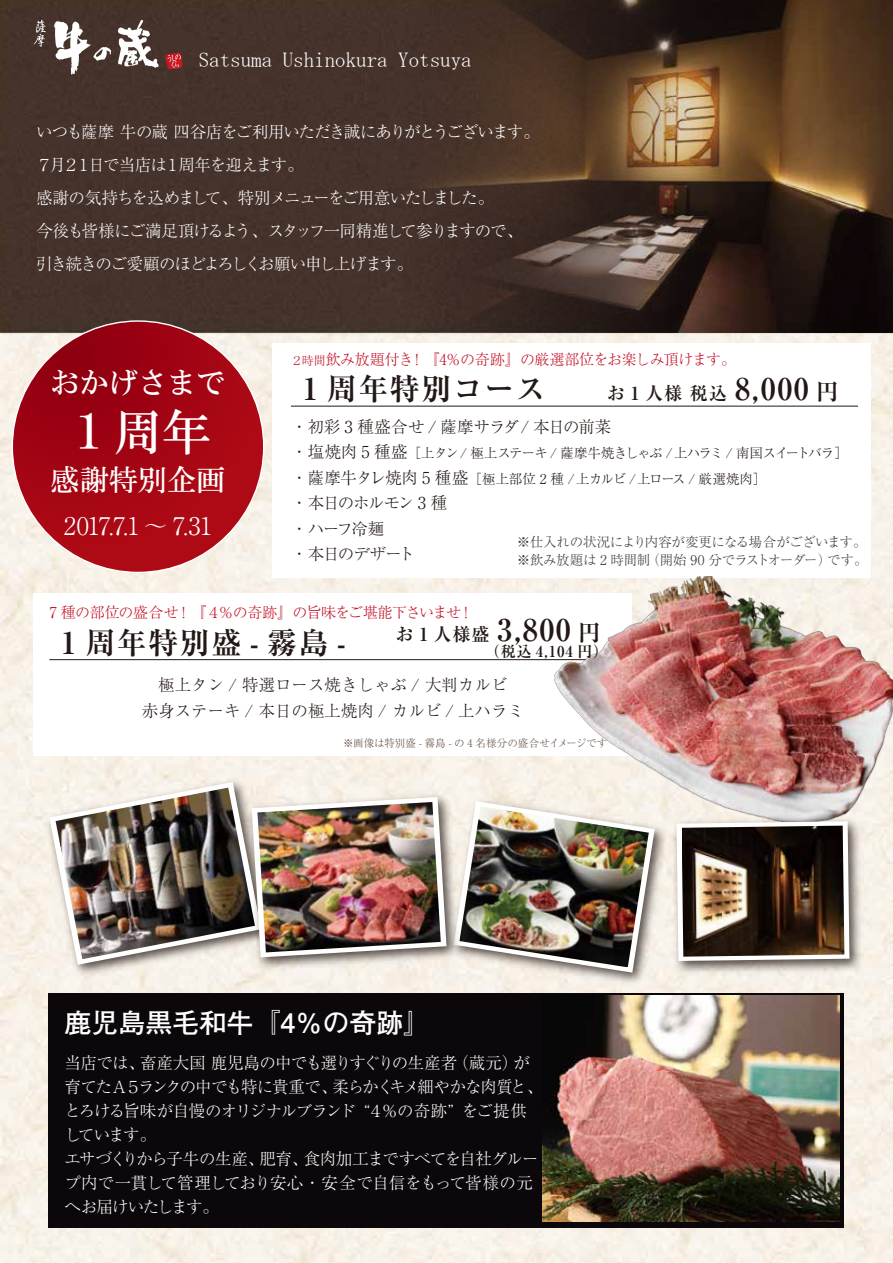
<style>
.page{position:relative;width:893px;height:1263px;background:#fff}
.page>*{position:absolute;margin:0;border:0;box-sizing:border-box;transform-origin:0 0}
.t1{font:48.6px "HG Mincho B";color:#fff}
.t2{font:700 30px "Ryumin Pr 5";letter-spacing:.05em;color:#221815}
.t3{font:29.1px "HG Mincho B";color:#fff}
.t4{font:700 27px "Futo Go B101 Pr 6 N";color:#fff}
.t5{font:300 24.3px "Ryumin Pr 6 N";letter-spacing:-.03em;color:#fff}
.t6{font:21px "MS Mincho";color:#fff}
.t7{font:700 18px "Ryumin Pr 5";letter-spacing:.05em;color:#221815}
.t8{font:300 16.5px/24px "Ryumin Pr 6 N";letter-spacing:-.065em;color:#fff}
.t9{font:300 16.5px/33px "Ryumin Pr 6 N";letter-spacing:-.09em;color:#fff}
.t10{font:300 16.5px/25.5px "Ryumin Pr 6 N";color:#221815;text-align:center}
.t11{font:300 16.5px/25.5px "Ryumin Pr 6 N";letter-spacing:-.07em;color:#221815}
.t12{font:300 15px "Ryumin Pr 6 N";letter-spacing:-.03em;color:#c30d23}
.t13{font:700 15px "Ryumin Pr 5";color:#221815}
.t14{font:300 13.5px/25.5px "Ryumin Pr 6 N";letter-spacing:-.06em;color:#221815}
.t15{font:300 13.5px/18px "Ryumin Pr 6 N";letter-spacing:-.035em;color:#3e3a39}
.t16{font:300 10.5px "Ryumin Pr 6 N";letter-spacing:-.005em;color:#604c3f}
.s1{font-size:12px}
.s2{font-size:18px}
.s3{font-size:22.5px}
.s4{font-size:16.5px}
.s5{font-size:30px}
</style>
<div class="page">
<img style="left:0;top:387px;width:893px;height:876px">
<img style="left:0;top:0;width:893px;height:387px">
<img style="left:402px;top:0;width:491px;height:332px">
<svg style="left:165px;top:52px;width:18px;height:17px"></svg>
<svg style="left:34px;top:20px;width:12px;height:27px"></svg>
<svg style="left:54px;top:21px;width:57px;height:54px"></svg>
<svg style="left:118px;top:20px;width:41px;height:48px"></svg>
<div style="left:49px;top:993px;width:795px;height:234px;background:#0b070a"></div>
<img style="left:542px;top:996px;width:297px;height:225px">
<div style="left:12px;top:321px;width:252px;height:251px;background:linear-gradient(to bottom,#990617,#b10c17);border-radius:126px"></div>
<div style="left:272px;top:343px;width:599px;height:235px;background:#fff"></div>
<div style="left:34px;top:593px;width:598px;height:162px;background:#fff"></div>
<hr style="left:291px;top:406px;width:567px;height:1px;background:#221815">
<hr style="left:49px;top:659px;width:567px;height:1px;background:#221815">
<img style="left:554px;top:576px;width:339px;height:247px">
<img style="left:672px;top:813px;width:195px;height:165px">
<svg style="left:676px;top:821px;width:173px;height:140px"></svg>
<img style="left:682px;top:826px;width:162px;height:131px">
<img style="left:41px;top:773px;width:237px;height:209px">
<img style="left:445px;top:792px;width:227px;height:198px">
<svg style="left:464px;top:801px;width:191px;height:171px;background:#e0dbd3"></svg>
<img style="left:464px;top:806px;width:185px;height:161px">
<img style="left:243px;top:788px;width:221px;height:186px">
<img style="left:49px;top:782px;width:397px;height:183px">
<img style="left:257px;top:802px;width:184px;height:150px">
<p class="t6" style="left:199px;top:49px;width:274px">Satsuma Ushinokura Yotsuya</p>
<p class="t9" style="left:36px;top:114px;width:505px">いつも薩摩 牛の蔵 四谷店をご利用いただき誠にありがとうございます。<br>７月２１日で当店は１周年を迎えます。<br>感謝の気持ちを込めまして、特別メニューをご用意いたしました。<br>今後も皆様にご満足頂けるよう、スタッフ一同精進して参りますので、引き続きのご愛顧のほどよろしくお願い申し上げます。</p>
<h3 class="t3" style="left:51px;top:368px;width:176px">おかげさまで</h3>
<h1 class="t1" style="left:65px;top:407px;width:147px">１周年</h1>
<h3 class="t3" style="left:51px;top:465px;width:176px">感謝特別企画</h3>
<h3 class="t5" style="left:64px;top:507px;width:150px">2017.7.1 ～ 7.31</h3>
<p class="t12" style="left:291px;top:347px;width:447px"><span class="s1">２時間</span>飲み放題付き！『4％の奇跡』の厳選部位をお楽しみ頂けます。</p>
<h2 class="t2" style="left:295px;top:365px;width:545px">１周年特別コース　 <span class="s2">お１人様 税込</span> 8,000 <span class="s3">円</span></h2>
<p class="t10" style="left:291px;top:413px;width:321px">・初彩 3 種盛合せ / 薩摩サラダ/ 本日の前菜</p>
<p class="t14" style="left:291px;top:440px;width:558px"><span class="s4">・塩焼肉 5 種盛</span>［上タン/ 極上ステーキ / 薩摩牛焼きしゃぶ /上ハラミ / 南国スイートバラ］<span class="s4">・薩摩牛タレ焼肉 5 種盛</span>［極上部位 2 種 /上カルビ /上ロース / 厳選焼肉］</p>
<p class="t11" style="left:291px;top:489px;width:158px">・本日のホルモン 3 種・ハーフ冷麺<br>・本日のデザート</p>
<p class="t15" style="left:517px;top:532px;width:352px">※仕入れの状況により内容が変更になる場合がございます。※飲み放題は 2 時間制（開始 90 分でラストオーダー）です。</p>
<p class="t12" style="left:49px;top:601px;width:426px">7 種の部位の盛合せ！『４％の奇跡』の旨味をご堪能下さいませ！</p>
<p class="t7" style="left:396px;top:620px;width:206px">お１人様盛 <span class="s5">3,800</span> <span class="s3">円</span></p>
<p class="t13" style="left:485px;top:639px;width:125px">（税込 4,104 円）</p>
<h2 class="t2" style="left:54px;top:619px;width:293px">１周年特別盛 - 霧島 -</h2>
<p class="t10" style="left:142px;top:671px;width:384px">極上タン / 特選ロース焼きしゃぶ / 大判カルビ<br>赤身ステーキ / 本日の極上焼肉 / カルビ / 上ハラミ</p>
<p class="t16" style="left:343px;top:734px;width:266px">※画像は特別盛 - 霧島 - の 4 名様分の盛合せイメージです</p>
<h3 class="t4" style="left:64px;top:1001px;width:368px">鹿児島黒毛和牛『4％の奇跡』</h3>
<p class="t8" style="left:64px;top:1050px;width:480px">当店では、畜産大国 鹿児島の中でも選りすぐりの生産者（蔵元）が育てたＡ５ランクの中でも特に貴重で、柔らかくキメ細やかな肉質と、とろける旨味が自慢のオリジナルブランド “４％の奇跡” をご提供しています。<br>エサづくりから子牛の生産、肥育、食肉加工まですべてを自社グループ内で一貫して管理しており安心・安全で自信をもって皆様の元へお届けいたします。</p>
</div>
